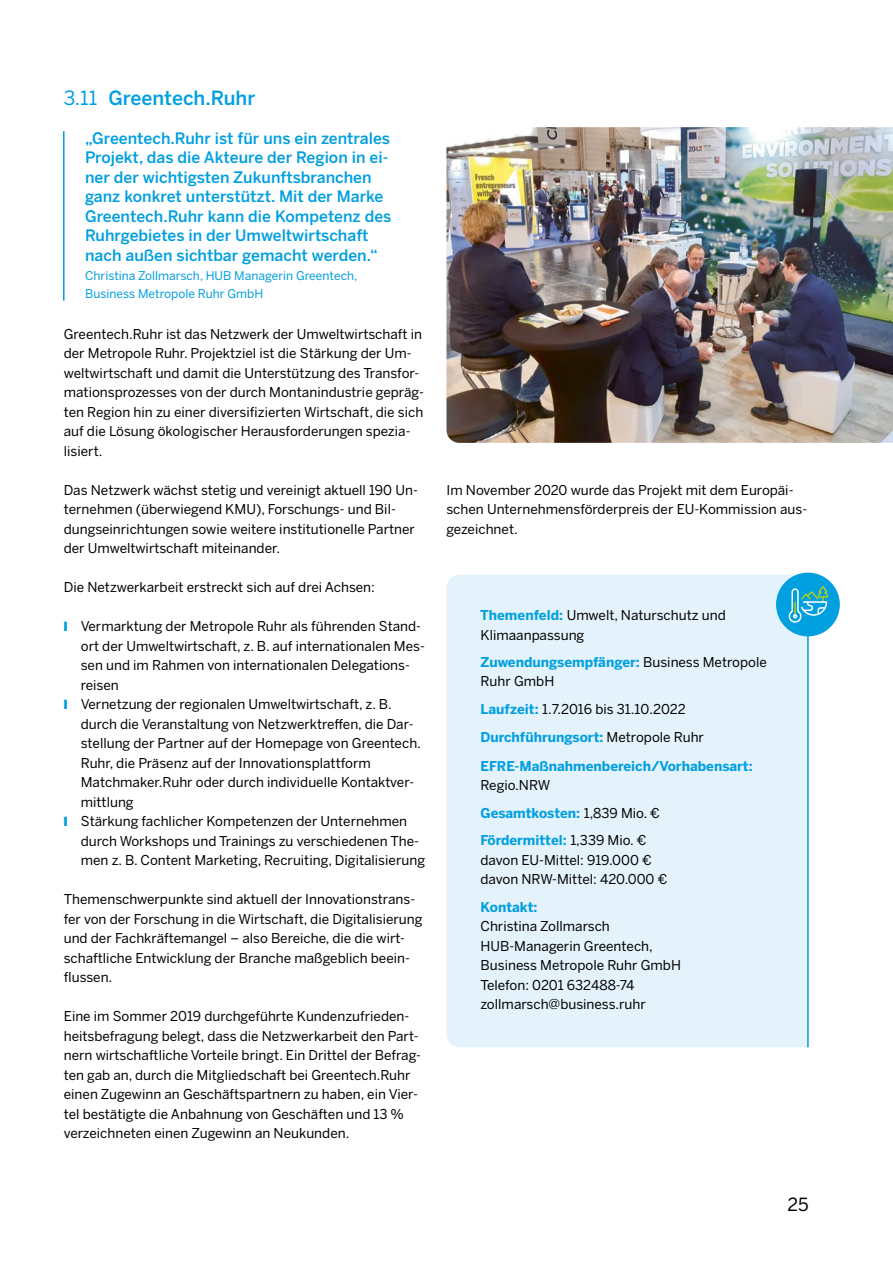
<style>
.page{position:relative;width:893px;height:1263px;background:#fff}
.page>*{position:absolute;margin:0;border:0;box-sizing:border-box;transform-origin:0 0}
.t1{font:500 19.5px "Benton Sans";color:#009fe0}
.t2{font:18px "Benton Sans";color:#000}
.t3{font:500 15.75px/19.5px "Benton Sans";color:#009fe0}
.t4{font:13.5px/19.5px "Benton Sans";color:#000}
.t5{font:700 13.5px/28px "Benton Sans";color:#009fe0}
.t6{font:12px/18px "Benton Sans";color:#009fe0}
.s1{font-weight:400}
.s2{color:#009fe0}
.s3{font-weight:700;color:#009fe0}
.s4{font-weight:400;color:#000}
</style>
<div class="page">
<hr style="left:63px;top:131px;width:2px;height:170px;background:#009fe0">
<div style="left:446px;top:575px;width:361px;height:472px;background:#e3f2fb"></div>
<hr style="left:807px;top:575px;width:2px;height:472px;background:#009fe0">
<img style="left:446px;top:127px;width:447px;height:316px">
<div style="left:776px;top:573px;width:64px;height:63px;background:#009fe0;border-radius:50%"></div>
<svg style="left:789px;top:586px;width:40px;height:37px"></svg>
<h3 class="t1" style="left:64px;top:85px;width:193px"><span class="s1">3.11</span> Greentech.Ruhr</h3>
<p class="t3" style="left:85px;top:128px;width:308px">„Greentech.Ruhr ist für uns ein zentrales Projekt, das die Akteure der Region in ei&shy;ner der wichtigsten Zukunftsbranchen ganz konkret unterstützt. Mit der Marke Greentech.Ruhr kann die Kompetenz des Ruhrgebietes in der Umweltwirtschaft nach außen sichtbar gemacht werden.“</p>
<p class="t6" style="left:85px;top:267px;width:274px">Christina Zollmarsch, HUB Managerin Greentech,<br>Business Metropole Ruhr GmbH</p>
<p class="t4" style="left:64px;top:324px;width:362px">Greentech.Ruhr ist das Netzwerk der Umweltwirtschaft in der Metropole Ruhr. Projektziel ist die Stärkung der Um&shy;weltwirtschaft und damit die Unterstützung des Transfor&shy;mationsprozesses von der durch Montanindustrie gepräg&shy;ten Region hin zu einer diversifizierten Wirtschaft, die sich auf die Lösung ökologischer Herausforderungen spezia&shy;lisiert.</p>
<p class="t4" style="left:64px;top:480px;width:356px">Das Netzwerk wächst stetig und vereinigt aktuell 190 Un&shy;ternehmen (überwiegend KMU), Forschungs- und Bil&shy;dungseinrichtungen sowie weitere institutionelle Partner der Umweltwirtschaft miteinander.</p>
<p class="t4" style="left:64px;top:577px;width:313px">Die Netzwerkarbeit erstreckt sich auf drei Achsen:</p>
<p class="t4" style="left:81px;top:616px;width:346px;text-indent:-17px"><span class="s2">❙</span> Vermarktung der Metropole Ruhr als führenden Stand&shy;ort der Umweltwirtschaft, z. B. auf internationalen Mes&shy;sen und im Rahmen von internationalen Delegations&shy;reisen</p>
<p class="t4" style="left:81px;top:694px;width:342px;text-indent:-17px"><span class="s2">❙</span> Vernetzung der regionalen Umweltwirtschaft, z. B. durch die Veranstaltung von Netzwerktreffen, die Dar&shy;stellung der Partner auf der Homepage von Greentech.<br>Ruhr, die Präsenz auf der Innovationsplattform Matchmaker.Ruhr oder durch individuelle Kontaktver&shy;mittlung</p>
<p class="t4" style="left:81px;top:811px;width:346px;text-indent:-17px"><span class="s2">❙</span> Stärkung fachlicher Kompetenzen der Unternehmen durch Workshops und Trainings zu verschiedenen The&shy;men z. B. Content Marketing, Recruiting, Digitalisierung</p>
<p class="t4" style="left:64px;top:889px;width:360px">Themenschwerpunkte sind aktuell der Innovationstrans&shy;fer von der Forschung in die Wirtschaft, die Digitalisierung und der Fachkräftemangel – also Bereiche, die die wirt&shy;schaftliche Entwicklung der Branche maßgeblich beein&shy;flussen.</p>
<p class="t4" style="left:64px;top:1006px;width:359px">Eine im Sommer 2019 durchgeführte Kundenzufrieden&shy;heitsbefragung belegt, dass die Netzwerkarbeit den Part&shy;nern wirtschaftliche Vorteile bringt. Ein Drittel der Befrag&shy;ten gab an, durch die Mitgliedschaft bei Greentech.Ruhr einen Zugewinn an Geschäftspartnern zu haben, ein Vier&shy;tel bestätigte die Anbahnung von Geschäften und 13 % verzeichneten einen Zugewinn an Neukunden.</p>
<p class="t4" style="left:446px;top:480px;width:362px">Im November 2020 wurde das Projekt mit dem Europäi&shy;schen Unternehmensförderpreis der EU-Kommission aus&shy;gezeichnet.</p>
<p class="t4" style="left:480px;top:605px;width:247px"><span class="s3">Themenfeld:</span> Umwelt, Naturschutz und<br>Klimaanpassung</p>
<p class="t4" style="left:480px;top:652px;width:288px"><span class="s3">Zuwendungsempfänger:</span> Business Metropole<br>Ruhr GmbH</p>
<p class="t5" style="left:480px;top:696px;width:274px">Laufzeit: <span class="s4">1.7.2016 bis 31.10.2022<br></span>Durchführungsort: <span class="s4">Metropole Ruhr<br></span>EFRE-Maßnahmenbereich/Vorhabensart:</p>
<p class="t4" style="left:480px;top:771px;width:181px;line-height:27.6px">Regio.NRW<br><span class="s3">Gesamtkosten:</span> 1,839 Mio. €<br><span class="s3">Fördermittel:</span> 1,339 Mio. €</p>
<p class="t4" style="left:480px;top:850px;width:188px">davon EU-Mittel: 919.000 € davon NRW-Mittel: 420.000 €</p>
<p class="t4" style="left:480px;top:897px;width:202px"><span class="s3">Kontakt:<br></span>Christina Zollmarsch<br>HUB-Managerin Greentech,<br>Business Metropole Ruhr GmbH<br>Telefon: 0201 632488-74 zollmarsch@business.ruhr</p>
<h2 class="t2" style="left:788px;top:1193px;width:23px">25</h2>
</div>
